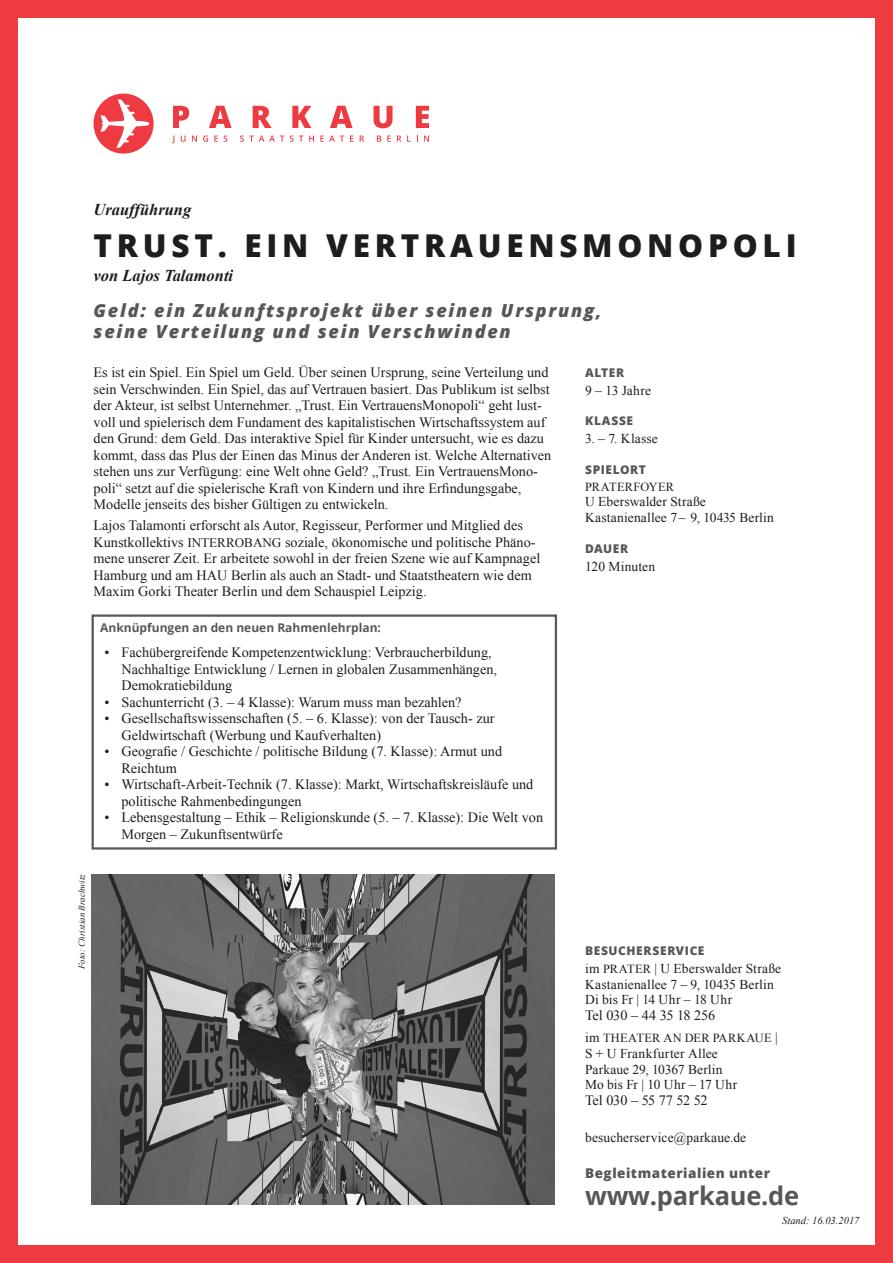
<style>
.page{position:relative;width:893px;height:1263px;background:#fff}
.page>*{position:absolute;margin:0;border:0;box-sizing:border-box;transform-origin:0 0}
.t1{font:800 31.5px "Open Sans";letter-spacing:.15em;color:#1d1d1b}
.t2{font:700 25.5px "Open Sans";letter-spacing:-.01em;color:#575756}
.t3{font:italic 800 18px/21px "Open Sans";letter-spacing:.1em;color:#575756}
.t4{font:italic 700 16.5px "Times New Roman";color:#1d1d1b}
.t5{font:14.25px/16.5px "Times New Roman";color:#1d1d1b}
.t6{font:14.25px "Times New Roman";letter-spacing:-.02em;color:#1d1d1b}
.t7{font:13.5px/15.8px "Times New Roman";letter-spacing:.01em;color:#1d1d1b}
.t8{font:800 13.5px "Open Sans";letter-spacing:.04em;color:#575756}
.t9{font:12.3px "Times New Roman";letter-spacing:.015em;color:#1d1d1b}
.t10{font:800 12px "Open Sans";letter-spacing:.05em;color:#575756}
.t11{font:700 12px "Open Sans";color:#575756}
.t12{font:italic 10.5px "Times New Roman";color:#1d1d1b}
.t13{font:italic 9px "Times New Roman";color:#1d1d1b}
.s1{font-size:13.2px}
.s2{font-size:12.3px}
.s3{font-size:13.5px}
</style>
<div class="page">
<div style="left:0;top:0;width:893px;height:17px;background:#ee3a41"></div>
<div style="left:0;top:1246px;width:893px;height:17px;background:#ee3a41"></div>
<div style="left:876px;top:0;width:17px;height:1263px;background:#ee3a41"></div>
<div style="left:0;top:0;width:17px;height:1263px;background:#ee3a41"></div>
<svg style="left:173px;top:106px;width:16px;height:22px"></svg>
<svg style="left:209px;top:106px;width:23px;height:22px"></svg>
<svg style="left:253px;top:106px;width:19px;height:22px"></svg>
<svg style="left:292px;top:106px;width:19px;height:22px"></svg>
<svg style="left:330px;top:106px;width:23px;height:22px"></svg>
<svg style="left:374px;top:106px;width:19px;height:22px"></svg>
<svg style="left:416px;top:106px;width:13px;height:22px"></svg>
<svg style="left:181px;top:136px;width:5px;height:6px"></svg>
<svg style="left:192px;top:136px;width:5px;height:6px"></svg>
<svg style="left:203px;top:135px;width:5px;height:7px"></svg>
<svg style="left:214px;top:136px;width:4px;height:6px"></svg>
<svg style="left:224px;top:135px;width:3px;height:7px"></svg>
<svg style="left:240px;top:135px;width:44px;height:7px"></svg>
<svg style="left:290px;top:135px;width:13px;height:7px"></svg>
<svg style="left:309px;top:136px;width:5px;height:6px"></svg>
<svg style="left:320px;top:136px;width:24px;height:6px"></svg>
<svg style="left:350px;top:136px;width:3px;height:6px"></svg>
<svg style="left:360px;top:136px;width:4px;height:6px"></svg>
<svg style="left:377px;top:136px;width:4px;height:6px"></svg>
<svg style="left:387px;top:136px;width:4px;height:6px"></svg>
<svg style="left:397px;top:136px;width:4px;height:6px"></svg>
<svg style="left:407px;top:136px;width:4px;height:6px"></svg>
<svg style="left:424px;top:136px;width:5px;height:6px"></svg>
<div style="left:94px;top:94px;width:60px;height:60px;background:#ee3a41;border-radius:50%"></div>
<svg style="left:100px;top:99px;width:49px;height:49px"></svg>
<img style="left:91px;top:874px;width:464px;height:331px">
<div style="left:92px;top:614px;width:465px;height:235px;border:2px solid #575756"></div>
<p class="t4" style="left:94px;top:198px;width:99px">Uraufführung</p>
<h1 class="t1" style="left:94px;top:222px;width:705px">TRUST. EIN VERTRAUENSMONOPOLI</h1>
<p class="t4" style="left:94px;top:264px;width:141px">von Lajos Talamonti</p>
<p class="t3" style="left:94px;top:299px;width:510px">Geld: ein Zukunftsprojekt über seinen Ursprung, seine Verteilung und sein Verschwinden</p>
<p class="t5" style="left:94px;top:364px;width:459px">Es ist ein Spiel. Ein Spiel um Geld. Über seinen Ursprung, seine Verteilung und sein Verschwinden. Ein Spiel, das auf Vertrauen basiert. Das Publikum ist selbst der Akteur, ist selbst Unternehmer. „Trust. Ein VertrauensMonopoli“ geht lust&shy;voll und spielerisch dem Fundament des kapitalistischen Wirtschaftssystem auf den Grund: dem Geld. Das interaktive Spiel für Kinder untersucht, wie es dazu kommt, dass das Plus der Einen das Minus der Anderen ist. Welche Alternativen stehen uns zur Verfügung: eine Welt ohne Geld? „Trust. Ein VertrauensMono&shy;poli“ setzt auf die spielerische Kraft von Kindern und ihre Erfindungsgabe, Modelle jenseits des bisher Gültigen zu entwickeln.</p>
<p class="t5" style="left:94px;top:517px;width:448px">Lajos Talamonti erforscht als Autor, Regisseur, Performer und Mitglied des Kunstkollektivs <span class="s1">INTERROBANG</span> soziale, ökonomische und politische Phäno&shy;mene unserer Zeit. Er arbeitete sowohl in der freien Szene wie auf Kampnagel Hamburg und am HAU Berlin als auch an Stadt- und Staatstheatern wie dem Maxim Gorki Theater Berlin und dem Schauspiel Leipzig.</p>
<p class="t11" style="left:100px;top:619px;width:282px">Anknüpfungen an den neuen Rahmenlehrplan:</p>
<p class="t5" style="left:121px;top:644px;width:377px;text-indent:-17px">• Fachübergreifende Kompetenzentwicklung: Verbraucherbildung,<br>Nachhaltige Entwicklung / Lernen in globalen Zusammenhängen,<br>Demokratiebildung</p>
<p class="t5" style="left:104px;top:693px;width:359px">• Sachunterricht (3. – 4 Klasse): Warum muss man bezahlen?</p>
<p class="t5" style="left:121px;top:710px;width:375px;text-indent:-17px">• Gesellschaftswissenschaften (5. – 6. Klasse): von der Tausch- zur<br>Geldwirtschaft (Werbung und Kaufverhalten)</p>
<p class="t5" style="left:121px;top:743px;width:382px;text-indent:-17px">• Geografie / Geschichte / politische Bildung (7. Klasse): Armut und<br>Reichtum</p>
<p class="t5" style="left:121px;top:776px;width:413px;text-indent:-17px">• Wirtschaft-Arbeit-Technik (7. Klasse): Markt, Wirtschaftskreisläufe und politische Rahmenbedingungen</p>
<p class="t5" style="left:121px;top:809px;width:423px;text-indent:-17px">• Lebensgestaltung – Ethik – Religionskunde (5. – 7. Klasse): Die Welt von<br>Morgen – Zukunftsentwürfe</p>
<p class="t10" style="left:585px;top:363px;width:41px">ALTER</p>
<p class="t7" style="left:585px;top:382px;width:68px">9 – 13 Jahre</p>
<p class="t10" style="left:585px;top:412px;width:50px">KLASSE</p>
<p class="t7" style="left:585px;top:430px;width:74px">3. – 7. Klasse</p>
<p class="t10" style="left:585px;top:460px;width:62px">SPIELORT</p>
<p class="t9" style="left:585px;top:478px;width:91px">PRATERFOYER</p>
<p class="t7" style="left:585px;top:494px;width:190px">U Eberswalder Straße<br>Kastanienallee 7 – 9, 10435 Berlin</p>
<p class="t10" style="left:585px;top:539px;width:45px">DAUER</p>
<p class="t7" style="left:585px;top:558px;width:72px">120 Minuten</p>
<p class="t13" style="left:76px;top:969px;width:97px;rotate:-90deg">Foto: Christian Brachwitz</p>
<p class="t10" style="left:585px;top:941px;width:121px">BESUCHERSERVICE</p>
<p class="t7" style="left:585px;top:960px;width:198px">im <span class="s2">PRATER</span> | U Eberswalder Straße<br>Kastanienallee 7 – 9, 10435 Berlin<br>Di bis Fr | 14 Uhr – 18 Uhr</p>
<p class="t5" style="left:585px;top:1007px;width:132px">Tel 030 – 44 35 18 256</p>
<p class="t9" style="left:585px;top:1030px;width:194px"><span class="s3">im</span> THEATER AN DER PARKAUE <span class="s3">|</span></p>
<p class="t7" style="left:585px;top:1045px;width:154px">S + U Frankfurter Allee<br>Parkaue 29, 10367 Berlin<br>Mo bis Fr | 10 Uhr – 17 Uhr</p>
<p class="t6" style="left:585px;top:1091px;width:124px">Tel 030 – 55 77 52 52</p>
<p class="t7" style="left:585px;top:1129px;width:163px">besucherservice@parkaue.de</p>
<p class="t8" style="left:585px;top:1163px;width:187px">Begleitmaterialien unter</p>
<h2 class="t2" style="left:585px;top:1177px;width:216px">www.parkaue.de</h2>
<p class="t12" style="left:782px;top:1213px;width:79px">Stand: 16.03.2017</p>
</div>
